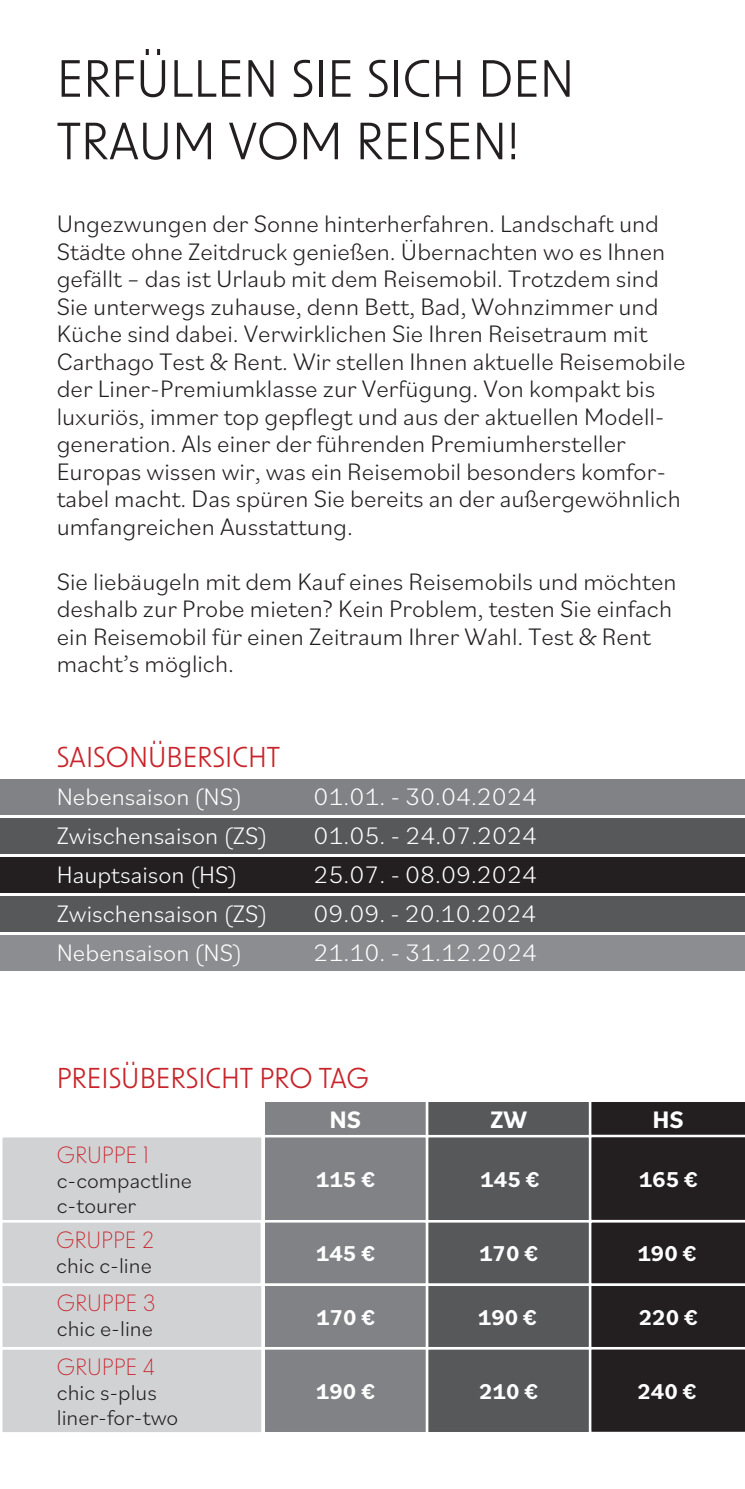
<style>
.page{position:relative;width:745px;height:1489px;background:#fff}
.page>*{position:absolute;margin:0;border:0;box-sizing:border-box;transform-origin:0 0}
.t1{font:50px/62.5px "New Order";color:#231f20}
.t2{font:27.5px "New Order";color:#c8242b}
.t3{font:300 25px/27.5px "Bilo";color:#231f20}
.t4{font:300 25px "Bilo";color:#fff}
.t5{font:700 25px "Bilo";color:#fff}
.t6{font:300 22.5px/25px "Bilo";color:#231f20}
.t7{font:700 22.5px "Bilo";color:#fff}
.s1{font-family:"New Order";color:#c8242b}
</style>
<div class="page">
<div style="left:0;top:935px;width:744px;height:36px;background:#8b8d90"></div>
<div style="left:0;top:818px;width:744px;height:36px;background:#57585a"></div>
<div style="left:0;top:896px;width:744px;height:36px;background:#57585a"></div>
<div style="left:0;top:857px;width:744px;height:36px;background:#231f20"></div>
<div style="left:0;top:779px;width:744px;height:36px;background:#808285"></div>
<div style="left:425px;top:1099px;width:166px;height:38px;background:#57585a;border:2px solid #fff"></div>
<div style="left:425px;top:1134px;width:166px;height:88px;background:#57585a;border:2px solid #fff"></div>
<div style="left:425px;top:1346px;width:166px;height:88px;background:#57585a;border:2px solid #fff"></div>
<div style="left:425px;top:1219px;width:166px;height:66px;background:#57585a;border:2px solid #fff"></div>
<div style="left:425px;top:1283px;width:166px;height:66px;background:#57585a;border:2px solid #fff"></div>
<svg style="left:588px;top:1099px;width:156px;height:335px;background:#333031"></svg>
<div style="left:262px;top:1099px;width:166px;height:38px;background:#808285;border:2px solid #fff"></div>
<div style="left:262px;top:1134px;width:166px;height:88px;background:#808285;border:2px solid #fff"></div>
<div style="left:262px;top:1346px;width:166px;height:88px;background:#808285;border:2px solid #fff"></div>
<div style="left:262px;top:1219px;width:166px;height:66px;background:#808285;border:2px solid #fff"></div>
<div style="left:262px;top:1283px;width:166px;height:66px;background:#808285;border:2px solid #fff"></div>
<div style="left:1px;top:1136px;width:261px;height:85px;background:#d1d2d4"></div>
<div style="left:0;top:1134px;width:263px;height:88px;border:2px solid #fff"></div>
<div style="left:1px;top:1347px;width:261px;height:86px;background:#d1d2d4"></div>
<div style="left:0;top:1346px;width:263px;height:88px;border:2px solid #fff"></div>
<div style="left:1px;top:1221px;width:261px;height:63px;background:#d1d2d4"></div>
<div style="left:0;top:1219px;width:263px;height:66px;border:2px solid #fff"></div>
<div style="left:1px;top:1284px;width:261px;height:63px;background:#d1d2d4"></div>
<div style="left:0;top:1283px;width:263px;height:66px;border:2px solid #fff"></div>
<p class="t1" style="left:57px;top:45px;width:519px">ERFÜLLEN SIE SICH DEN<br>TRAUM VOM REISEN!</p>
<p class="t3" style="left:57px;top:209px;width:630px">Ungezwungen der Sonne hinterherfahren. Landschaft und Städte ohne Zeitdruck genießen. Übernachten wo es Ihnen gefällt – das ist Urlaub mit dem Reisemobil. Trotzdem sind Sie unterwegs zuhause, denn Bett, Bad, Wohnzimmer und Küche sind dabei. Verwirklichen Sie Ihren Reisetraum mit Carthago Test &amp; Rent. Wir stellen Ihnen aktuelle Reisemobile der Liner-Premiumklasse zur Verfügung. Von kompakt bis luxuriös, immer top gepflegt und aus der aktuellen Modell&shy;generation. Als einer der führenden Premiumhersteller Europas wissen wir, was ein Reisemobil besonders komfor&shy;tabel macht. Das spüren Sie bereits an der außergewöhnlich umfangreichen Ausstattung.</p>
<p class="t3" style="left:57px;top:566px;width:621px">Sie liebäugeln mit dem Kauf eines Reisemobils und möchten deshalb zur Probe mieten? Kein Problem, testen Sie einfach ein Reisemobil für einen Zeitraum Ihrer Wahl. Test &amp; Rent macht’s möglich.</p>
<p class="t2" style="left:57px;top:738px;width:225px">SAISONÜBERSICHT</p>
<p class="t4" style="left:57px;top:779px;width:187px">Nebensaison (NS)</p>
<p class="t4" style="left:313px;top:779px;width:225px">01.01. - 30.04.2024</p>
<p class="t4" style="left:57px;top:818px;width:212px">Zwischensaison (ZS)</p>
<p class="t4" style="left:313px;top:818px;width:225px">01.05. - 24.07.2024</p>
<p class="t4" style="left:57px;top:857px;width:182px">Hauptsaison (HS)</p>
<p class="t4" style="left:313px;top:857px;width:225px">25.07. - 08.09.2024</p>
<p class="t4" style="left:57px;top:896px;width:212px">Zwischensaison (ZS)</p>
<p class="t4" style="left:313px;top:896px;width:224px">09.09. - 20.10.2024</p>
<p class="t4" style="left:57px;top:935px;width:187px">Nebensaison (NS)</p>
<p class="t4" style="left:313px;top:935px;width:225px">21.10. - 31.12.2024</p>
<p class="t2" style="left:57px;top:1059px;width:313px">PREISÜBERSICHT PRO TAG</p>
<p class="t6" style="left:57px;top:1141px;width:137px"><span class="s1">GRUPPE 1 </span>c-compactline</p>
<p class="t6" style="left:57px;top:1191px;width:81px">c-tourer</p>
<p class="t6" style="left:56px;top:1226px;width:99px"><span class="s1">GRUPPE 2 </span>chic c-line</p>
<p class="t6" style="left:57px;top:1290px;width:100px"><span class="s1">GRUPPE 3 </span>chic e-line</p>
<p class="t6" style="left:57px;top:1353px;width:102px"><span class="s1">GRUPPE 4 </span>chic s-plus</p>
<p class="t6" style="left:57px;top:1403px;width:123px">liner-for-two</p>
<p class="t5" style="left:329px;top:1102px;width:33px">NS</p>
<p class="t5" style="left:489px;top:1102px;width:39px">ZW</p>
<p class="t5" style="left:652px;top:1102px;width:33px">HS</p>
<p class="t7" style="left:315px;top:1164px;width:60px">115 €</p>
<p class="t7" style="left:480px;top:1164px;width:60px">145 €</p>
<p class="t7" style="left:638px;top:1164px;width:60px">165 €</p>
<p class="t7" style="left:315px;top:1238px;width:60px">145 €</p>
<p class="t7" style="left:478px;top:1238px;width:60px">170 €</p>
<p class="t7" style="left:637px;top:1238px;width:60px">190 €</p>
<p class="t7" style="left:316px;top:1301px;width:60px">170 €</p>
<p class="t7" style="left:477px;top:1301px;width:60px">190 €</p>
<p class="t7" style="left:638px;top:1301px;width:60px">220 €</p>
<p class="t7" style="left:315px;top:1375px;width:60px">190 €</p>
<p class="t7" style="left:478px;top:1375px;width:60px">210 €</p>
<p class="t7" style="left:637px;top:1375px;width:60px">240 €</p>
</div>
